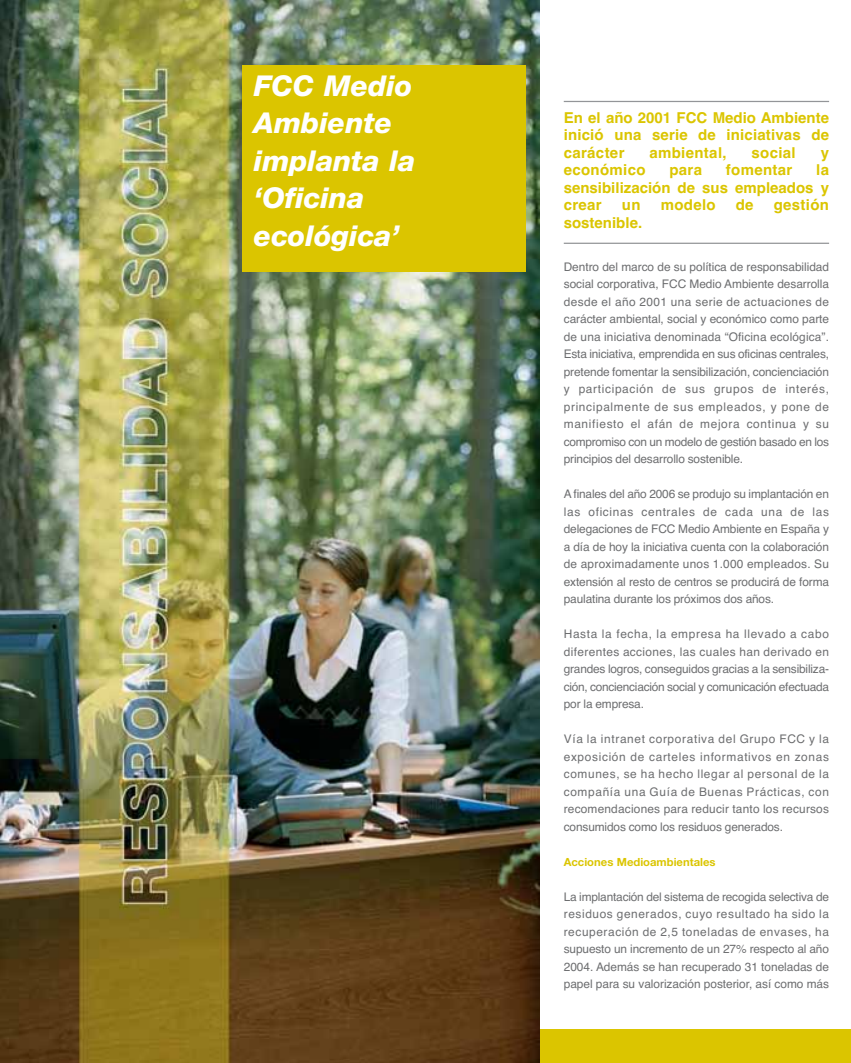
<style>
.page{position:relative;width:851px;height:1063px;background:#fff}
.page>*{position:absolute;margin:0;border:0;box-sizing:border-box;transform-origin:0 0}
.t1{font:italic 800 28.75px/37.5px "Helvetica Neue LT Std";color:#fff}
.t2{font:700 15px/17.5px "Helvetica";letter-spacing:.01em;color:#dbc500;text-align:justify}
.t3{font:11.88px/17.5px "Helvetica";letter-spacing:-.01em;color:#6d6e70;text-align:justify}
.t4{font:700 11.25px "Helvetica Neue LT Std";color:#dbc500}
</style>
<div class="page">
<div style="left:7px;top:1029px;width:843px;height:34px;background:#dbc500"></div>
<img style="left:0;top:0;width:539px;height:1063px">
<div style="left:242px;top:65px;width:284px;height:207px;background:#dbc500"></div>
<hr style="left:563px;top:243px;width:266px;height:1px;background:#939598">
<hr style="left:563px;top:101px;width:266px;height:1px;background:#939598">
<h1 class="t1" style="left:254px;top:69px;width:163px">FCC Medio<br>Ambiente implanta la ‘Oficina ecológica’</h1>
<p class="t2" style="left:563px;top:110px;width:267px">En el año 2001 FCC Medio Ambiente inició una serie de iniciativas de carácter</p>
<p class="t2" style="left:649px;top:145px;width:79px">ambiental,</p>
<p class="t2" style="left:751px;top:145px;width:46px">social</p>
<p class="t2" style="left:820px;top:145px;width:10px">y</p>
<p class="t2" style="left:563px;top:163px;width:83px">económico</p>
<p class="t2" style="left:669px;top:163px;width:34px">para</p>
<p class="t2" style="left:725px;top:163px;width:68px">fomentar</p>
<p class="t2" style="left:563px;top:163px;width:267px;text-indent:252px">la sensibilización de sus empleados y crear</p>
<p class="t2" style="left:621px;top:198px;width:20px">un</p>
<p class="t2" style="left:660px;top:198px;width:56px">modelo</p>
<p class="t2" style="left:735px;top:198px;width:19px">de</p>
<p class="t2" style="left:773px;top:198px;width:57px">gestión</p>
<p class="t2" style="left:563px;top:215px;width:80px">sostenible.</p>
<p class="t3" style="left:563px;top:259px;width:267px">Dentro del marco de su política de responsabilidad social corporativa, FCC Medio Ambiente desarrolla desde el año 2001 una serie de actuaciones de carácter ambiental, social y económico como parte de una iniciativa denominada “Oficina ecológica”.<br>Esta iniciativa, emprendida en sus oficinas centrales, pretende fomentar la sensibilización, concienciación y participación de sus grupos de interés, principalmente de sus empleados, y pone de manifiesto el afán de mejora continua y su compromiso con un modelo de gestión basado en los principios del desarrollo sostenible.</p>
<p class="t3" style="left:563px;top:486px;width:267px">A finales del año 2006 se produjo su implantación en las oficinas centrales de cada una de las delegaciones de FCC Medio Ambiente en España y a día de hoy la iniciativa cuenta con la colaboración de aproximadamente unos 1.000 empleados. Su extensión al resto de centros se producirá de forma paulatina durante los próximos dos años.</p>
<p class="t3" style="left:563px;top:626px;width:267px">Hasta la fecha, la empresa ha llevado a cabo diferentes acciones, las cuales han derivado en grandes logros, conseguidos gracias a la sensibiliza&shy;ción, concienciación social y comunicación efectuada por la empresa.</p>
<p class="t3" style="left:563px;top:731px;width:267px">Vía la intranet corporativa del Grupo FCC y la exposición de carteles informativos en zonas comunes, se ha hecho llegar al personal de la compañía una Guía de Buenas Prácticas, con recomendaciones para reducir tanto los recursos consumidos como los residuos generados.</p>
<p class="t4" style="left:563px;top:858px;width:153px">Acciones Medioambientales</p>
<p class="t3" style="left:563px;top:889px;width:267px">La implantación del sistema de recogida selectiva de residuos generados, cuyo resultado ha sido la recuperación de 2,5 toneladas de envases, ha supuesto un incremento de un 27% respecto al año 2004. Además se han recuperado 31 toneladas de papel para su valorización posterior, así como más</p>
</div>
